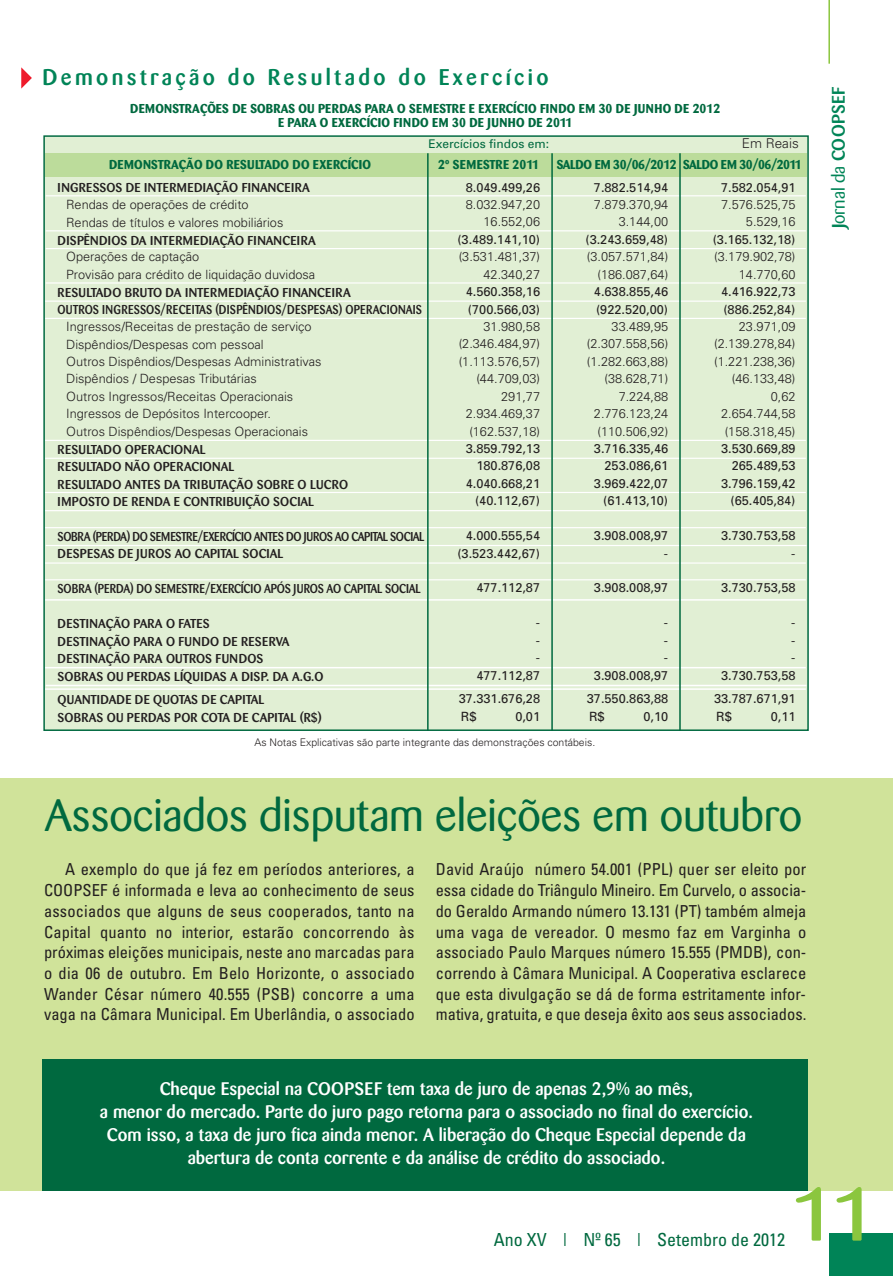
<style>
.page{position:relative;width:893px;height:1276px;background:#fff}
.page>*{position:absolute;margin:0;border:0;box-sizing:border-box;transform-origin:0 0}
.t1{font:500 75px "Barmeno";color:#8bc63e}
.t2{font:45px "Barmeno";color:#00693f}
.t3{font:500 22.5px "Barmeno";letter-spacing:.15em;color:#008457}
.t4{font:500 18px/23px "Barmeno";color:#fff;text-align:center}
.t5{font:condensed 18px "Univers";color:#00693f}
.t6{font:500 18px "Barmeno";letter-spacing:.02em;color:#008457}
.t7{font:condensed 16.5px/20.7px "Univers";color:#231f20;text-align:justify}
.t8{font:300 13.5px "Univers";color:#231f20}
.t9{font:300 12.75px/17.4px "Univers";color:#231f20;text-align:right}
.t10{font:12.75px/17.4px "Univers";color:#231f20;text-align:right}
.t11{font:500 12.75px/17.4px "Barmeno";letter-spacing:.02em;color:#231f20}
.t12{font:500 12.75px/17.4px "Barmeno";color:#231f20}
.t13{font:700 12.75px/14.1px "Barmeno";letter-spacing:.02em;color:#00693f;text-align:center}
.t14{font:500 12.75px/17.4px "Barmeno";letter-spacing:-.025em;color:#231f20;scale:.9 1}
.t15{font:500 12.75px "Barmeno";color:#231f20;scale:.9 1}
.t16{font:700 12.75px "Barmeno";letter-spacing:-.035em;color:#00693f}
.t17{font:700 12.75px "Barmeno";color:#00693f}
.t18{font:12px "Univers";color:#00693f}
.t19{font:300 10.5px "Univers";color:#231f20}
.s1{font-weight:400}
</style>
<div class="page">
<div style="left:829px;top:1233px;width:64px;height:42px;background:#008457"></div>
<hr style="left:828px;top:0;width:2px;height:64px;background:#8bc63e">
<div style="left:45px;top:137px;width:762px;height:592px;background:#e1efd4"></div>
<div style="left:45px;top:153px;width:762px;height:24px;background:#bcdc9b"></div>
<hr style="left:46px;top:195px;width:760px;height:1px;background:#fff">
<hr style="left:46px;top:230px;width:760px;height:1px;background:#fff">
<hr style="left:46px;top:248px;width:760px;height:1px;background:#fff">
<hr style="left:46px;top:282px;width:760px;height:1px;background:#fff">
<hr style="left:45px;top:300px;width:761px;height:2px;background:#fff">
<hr style="left:45px;top:318px;width:761px;height:1px;background:#fff">
<hr style="left:45px;top:458px;width:761px;height:1px;background:#fff">
<hr style="left:45px;top:527px;width:761px;height:1px;background:#fff">
<hr style="left:46px;top:545px;width:760px;height:1px;background:#fff">
<hr style="left:45px;top:562px;width:761px;height:1px;background:#fff">
<hr style="left:45px;top:579px;width:761px;height:1px;background:#fff">
<hr style="left:45px;top:599px;width:761px;height:1px;background:#fff">
<hr style="left:45px;top:667px;width:761px;height:1px;background:#fff">
<hr style="left:46px;top:685px;width:760px;height:1px;background:#fff">
<hr style="left:45px;top:688px;width:761px;height:2px;background:#fff">
<hr style="left:45px;top:440px;width:761px;height:1px;background:#fff">
<hr style="left:45px;top:510px;width:761px;height:1px;background:#fff">
<hr style="left:45px;top:492px;width:761px;height:1px;background:#fff">
<hr style="left:427px;top:153px;width:2px;height:578px;background:#00693f">
<hr style="left:551px;top:153px;width:2px;height:578px;background:#00693f">
<hr style="left:679px;top:153px;width:2px;height:578px;background:#00693f">
<svg style="left:21px;top:67px;width:11px;height:22px"></svg>
<div style="left:0;top:778px;width:893px;height:412px;background:#d0e39a"></div>
<div style="left:43px;top:1059px;width:765px;height:131px;background:#00693f"></div>
<h3 class="t3" style="left:43px;top:68px;width:508px">Demonstração do Resultado do Exercício</h3>
<p class="t13" style="left:130px;top:102px;width:592px">DEMONSTRAÇÕES DE SOBRAS OU PERDAS PARA O SEMESTRE E EXERCÍCIO FINDO EM 30 DE JUNHO DE 2012<br>E PARA O EXERCÍCIO FINDO EM 30 DE JUNHO DE 2011</p>
<p class="t18" style="left:428px;top:139px;width:122px">Exercícios findos em:</p>
<p class="t8" style="left:742px;top:138px;width:58px">Em Reais</p>
<p class="t13" style="left:109px;top:158px;width:263px">DEMONSTRAÇÃO DO RESULTADO DO EXERCÍCIO</p>
<p class="t17" style="left:438px;top:158px;width:102px">2º SEMESTRE 2011</p>
<p class="t16" style="left:557px;top:158px;width:246px">SALDO EM 30/06/2012 SALDO EM 30/06/2011</p>
<p class="t11" style="left:58px;top:180px;width:254px">INGRESSOS DE INTERMEDIAÇÃO FINANCEIRA</p>
<p class="t9" style="left:66px;top:197px;width:219px;text-align:left">Rendas de operações de crédito<br>Rendas de títulos e valores mobiliários</p>
<p class="t11" style="left:58px;top:232px;width:260px">DISPÊNDIOS DA INTERMEDIAÇÃO FINANCEIRA</p>
<p class="t9" style="left:66px;top:249px;width:251px;text-align:left">Operações de captação<br>Provisão para crédito de liquidação duvidosa</p>
<p class="t11" style="left:58px;top:285px;width:366px">RESULTADO BRUTO DA INTERMEDIAÇÃO FINANCEIRA<br>OUTROS INGRESSOS/RECEITAS (DISPÊNDIOS/DESPESAS) OPERACIONAIS</p>
<p class="t9" style="left:66px;top:319px;width:257px;text-align:left">Ingressos/Receitas de prestação de serviço Dispêndios/Despesas com pessoal<br>Outros Dispêndios/Despesas Administrativas Dispêndios / Despesas Tributárias<br>Outros Ingressos/Receitas Operacionais Ingressos de Depósitos Intercooper.<br>Outros Dispêndios/Despesas Operacionais</p>
<p class="t11" style="left:58px;top:441px;width:292px">RESULTADO OPERACIONAL<br>RESULTADO NÃO OPERACIONAL<br>RESULTADO ANTES DA TRIBUTAÇÃO SOBRE O LUCRO IMPOSTO DE RENDA E CONTRIBUIÇÃO SOCIAL</p>
<p class="t14" style="left:58px;top:529px;width:409px">SOBRA (PERDA) DO SEMESTRE/EXERCÍCIO ANTES DO JUROS AO CAPITAL SOCIAL<br>DESPESAS DE JUROS AO CAPITAL SOCIAL</p>
<p class="t15" style="left:58px;top:583px;width:405px">SOBRA (PERDA) DO SEMESTRE/EXERCÍCIO APÓS JUROS AO CAPITAL SOCIAL</p>
<p class="t12" style="left:58px;top:616px;width:267px">DESTINAÇÃO PARA O FATES<br>DESTINAÇÃO PARA O FUNDO DE RESERVA<br>DESTINAÇÃO PARA OUTROS FUNDOS<br>SOBRAS OU PERDAS LÍQUIDAS A DISP. DA A.G.O</p>
<p class="t12" style="left:58px;top:692px;width:266px">QUANTIDADE DE QUOTAS DE CAPITAL<br>SOBRAS OU PERDAS POR COTA DE CAPITAL (R$)</p>
<p class="t10" style="left:466px;top:179px;width:76px">8.049.499,26</p>
<p class="t9" style="left:466px;top:197px;width:76px">8.032.947,20<br>16.552,06</p>
<p class="t10" style="left:457px;top:232px;width:84px">(3.489.141,10)</p>
<p class="t9" style="left:459px;top:249px;width:83px">(3.531.481,37)<br>42.340,27</p>
<p class="t10" style="left:466px;top:284px;width:76px;text-align:left">4.560.358,16 (700.566,03)</p>
<p class="t9" style="left:459px;top:319px;width:83px">31.980,58 (2.346.484,97) (1.113.576,57) (44.709,03)<br>291,77<br>2.934.469,37 (162.537,18)</p>
<p class="t10" style="left:466px;top:441px;width:76px">3.859.792,13<br>180.876,08<br>4.040.668,21 (40.112,67)</p>
<p class="t10" style="left:457px;top:528px;width:84px">4.000.555,54 (3.523.442,67)</p>
<p class="t10" style="left:476px;top:580px;width:65px">477.112,87</p>
<p class="t10" style="left:476px;top:615px;width:65px">-<br>-<br>-<br>477.112,87</p>
<p class="t10" style="left:459px;top:691px;width:83px;text-align:left">37.331.676,28<br>R$</p>
<p class="t10" style="left:515px;top:709px;width:26px">0,01</p>
<p class="t10" style="left:594px;top:179px;width:76px">7.882.514,94</p>
<p class="t9" style="left:594px;top:197px;width:76px">7.879.370,94<br>3.144,00</p>
<p class="t10" style="left:585px;top:232px;width:84px">(3.243.659,48)</p>
<p class="t9" style="left:587px;top:249px;width:83px">(3.057.571,84) (186.087,64)</p>
<p class="t10" style="left:594px;top:284px;width:76px;text-align:left">4.638.855,46 (922.520,00)</p>
<p class="t9" style="left:587px;top:319px;width:83px">33.489,95 (2.307.558,56) (1.282.663,88) (38.628,71)<br>7.224,88<br>2.776.123,24 (110.506,92)</p>
<p class="t10" style="left:594px;top:441px;width:76px">3.716.335,46<br>253.086,61<br>3.969.422,07 (61.413,10)</p>
<p class="t10" style="left:594px;top:528px;width:76px">3.908.008,97 -</p>
<p class="t10" style="left:594px;top:580px;width:76px">3.908.008,97</p>
<p class="t10" style="left:594px;top:615px;width:76px">-<br>-<br>-<br>3.908.008,97</p>
<p class="t10" style="left:587px;top:691px;width:83px;text-align:left">37.550.863,88<br>R$</p>
<p class="t10" style="left:643px;top:709px;width:26px">0,10</p>
<p class="t19" style="left:254px;top:738px;width:342px">As Notas Explicativas são parte integrante das demonstrações contábeis.</p>
<p class="t10" style="left:721px;top:179px;width:76px">7.582.054,91</p>
<p class="t9" style="left:721px;top:197px;width:76px">7.576.525,75<br>5.529,16</p>
<p class="t10" style="left:713px;top:232px;width:84px">(3.165.132,18)</p>
<p class="t9" style="left:714px;top:249px;width:83px">(3.179.902,78)<br>14.770,60</p>
<p class="t10" style="left:721px;top:284px;width:76px;text-align:left">4.416.922,73 (886.252,84)</p>
<p class="t9" style="left:714px;top:319px;width:83px">23.971,09 (2.139.278,84) (1.221.238,36) (46.133,48)<br>0,62<br>2.654.744,58 (158.318,45)</p>
<p class="t10" style="left:721px;top:441px;width:76px">3.530.669,89<br>265.489,53<br>3.796.159,42 (65.405,84)</p>
<p class="t10" style="left:721px;top:528px;width:76px">3.730.753,58 -</p>
<p class="t10" style="left:721px;top:580px;width:76px">3.730.753,58</p>
<p class="t10" style="left:721px;top:615px;width:76px">-<br>-<br>-<br>3.730.753,58</p>
<p class="t10" style="left:714px;top:691px;width:83px;text-align:left">33.787.671,91<br>R$</p>
<p class="t10" style="left:771px;top:709px;width:26px">0,11</p>
<h2 class="t2" style="left:45px;top:797px;width:759px">Associados disputam eleições em outubro</h2>
<p class="t7" style="left:44px;top:860px;width:372px;text-indent:21px">A exemplo do que já fez em períodos anteriores, a COOPSEF é informada e leva ao conhecimento de seus associados que alguns de seus cooperados, tanto na Capital quanto no interior, estarão concorrendo às próximas eleições municipais, neste ano marcadas para o dia 06 de outubro. Em Belo Horizonte, o associado Wander César número 40.555 (PSB) concorre a uma vaga na Câmara Municipal. Em Uberlândia, o associado</p>
<p class="t7" style="left:436px;top:860px;width:372px">David Araújo número 54.001 (PPL) quer ser eleito por essa cidade do Triângulo Mineiro. Em Curvelo, o associa&shy;do Geraldo Armando número 13.131 (PT) também almeja uma vaga de vereador. O mesmo faz em Varginha o associado Paulo Marques número 15.555 (PMDB), con&shy;correndo à Câmara Municipal. A Cooperativa esclarece que esta divulgação se dá de forma estritamente infor&shy;mativa, gratuita, e que deseja êxito aos seus associados.</p>
<p class="t4" style="left:100px;top:1078px;width:654px">Cheque Especial na COOPSEF tem taxa de juro de apenas 2,9% ao mês,<br>a menor do mercado. Parte do juro pago retorna para o associado no final do exercício.<br>Com isso, a taxa de juro fica ainda menor. A liberação do Cheque Especial depende da abertura de conta corrente e da análise de crédito do associado.</p>
<h3 class="t6" style="left:831px;top:228px;width:143px;rotate:-90deg">J<span class="s1">ornal da</span> COOPSEF</h3>
<h3 class="t5" style="left:494px;top:1233px;width:293px">Ano XV | Nº 65 | Setembro de 2012</h3>
<h1 class="t1" style="left:793px;top:1183px;width:83px">11</h1>
</div>
